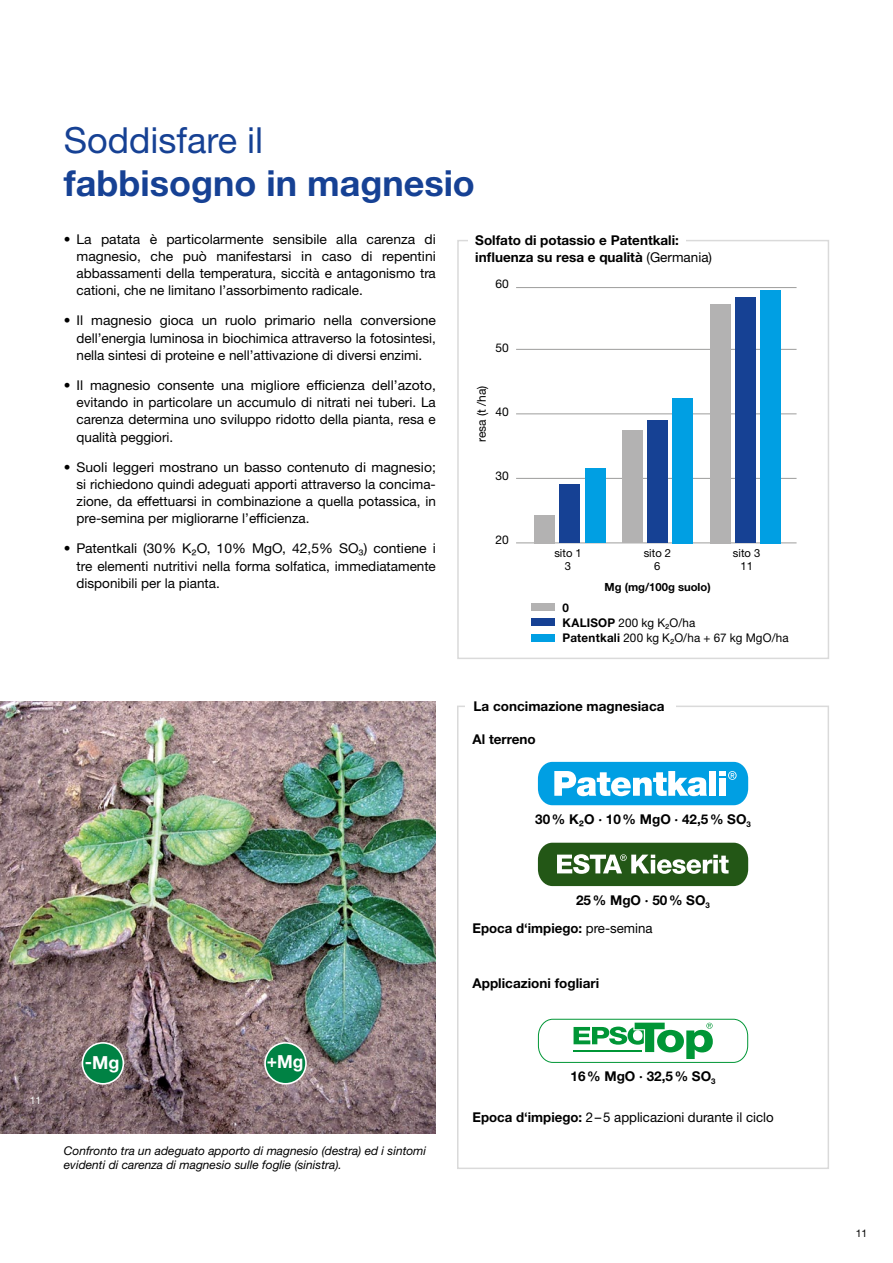
<style>
.page{position:relative;width:893px;height:1263px;background:#fff}
.page>*{position:absolute;margin:0;border:0;box-sizing:border-box;transform-origin:0 0}
.t1{font:700 36px "Helvetica Neue LTW1 G";color:#164194}
.t2{font:36px "Helvetica Neue LTW1 G";color:#164194}
.t3{font:700 18px "Helvetica Neue LTW1 G";color:#fff}
.t4{font:700 18px "Helvetica Neue LTW1 G";color:#fff;scale:.96 1}
.t5{font:13.5px/17.2px "Helvetica Neue LTW1 G";color:#000;text-align:justify}
.t6{font:700 13.5px "Helvetica Neue LTW1 G";color:#000}
.t7{font:700 13.5px/16.2px "Helvetica Neue";color:#000}
.t8{font:italic 12px/14.4px "Helvetica Neue LTW1 G";color:#000}
.t9{font:12px/15.1px "Helvetica Neue LTW1 G";letter-spacing:.005em;color:#000}
.t10{font:12px "Helvetica Neue";color:#000}
.t11{font:11.25px/13.5px "Helvetica Neue";color:#000;text-align:center}
.t12{font:700 11.25px "Helvetica Neue";color:#000}
.t13{font:10.5px "Helvetica Neue LTW1 G";color:#000}
.t14{font:10.5px "Helvetica Neue LTW1 G";color:#fff}
.s1{font-weight:400}
.s2{font-weight:700}
</style>
<div class="page">
<div style="left:457px;top:240px;width:372px;height:419px;border:2px solid #dadada"></div>
<hr style="left:516px;top:349px;width:280px;height:1px;background:#9d9d9c">
<hr style="left:516px;top:478px;width:280px;height:1px;background:#9d9d9c">
<hr style="left:516px;top:413px;width:280px;height:1px;background:#9d9d9c">
<hr style="left:516px;top:287px;width:280px;height:1px;background:#9d9d9c">
<hr style="left:516px;top:542px;width:280px;height:1px;background:#9d9d9c">
<div style="left:535px;top:515px;width:20px;height:28px;background:#b3b2b2"></div>
<div style="left:560px;top:484px;width:20px;height:59px;background:#164194"></div>
<div style="left:585px;top:468px;width:20px;height:75px;background:#009fe3"></div>
<div style="left:622px;top:431px;width:21px;height:112px;background:#b3b2b2"></div>
<div style="left:647px;top:421px;width:21px;height:122px;background:#164194"></div>
<div style="left:672px;top:398px;width:21px;height:145px;background:#009fe3"></div>
<div style="left:710px;top:304px;width:21px;height:239px;background:#b3b2b2"></div>
<div style="left:735px;top:297px;width:21px;height:246px;background:#164194"></div>
<div style="left:760px;top:290px;width:21px;height:253px;background:#009fe3"></div>
<div style="left:531px;top:604px;width:24px;height:7px;background:#b3b2b2"></div>
<div style="left:531px;top:619px;width:24px;height:7px;background:#164194"></div>
<div style="left:531px;top:634px;width:24px;height:7px;background:#009fe3"></div>
<svg style="left:538px;top:843px;width:210px;height:43px"></svg>
<svg style="left:538px;top:1019px;width:210px;height:44px"></svg>
<div style="left:457px;top:705px;width:372px;height:464px;border:2px solid #dadada"></div>
<svg style="left:538px;top:762px;width:210px;height:43px"></svg>
<div style="left:465px;top:702px;width:210px;height:17px;background:#fff"></div>
<div style="left:468px;top:238px;width:217px;height:7px;background:#fff"></div>
<img style="left:0;top:702px;width:436px;height:432px">
<div style="left:82px;top:1043px;width:41px;height:41px;background:#008244;border-radius:50%"></div>
<div style="left:82px;top:1042px;width:42px;height:42px;border:2px solid #fff;border-radius:50%"></div>
<div style="left:265px;top:1043px;width:41px;height:41px;background:#008244;border-radius:50%"></div>
<div style="left:264px;top:1042px;width:43px;height:42px;border:2px solid #fff;border-radius:50%"></div>
<h1 class="t2" style="left:64px;top:118px;width:201px">Soddisfare il</h1>
<h1 class="t1" style="left:64px;top:161px;width:413px">fabbisogno in magnesio</h1>
<p class="t5" style="left:77px;top:230px;width:361px;text-indent:-13px">• La patata è particolarmente sensibile alla carenza di magnesio, che può manifestarsi in caso di repentini abbassamenti della temperatura, siccità e antagonismo tra cationi, che ne limitano l’assorbimento radicale.</p>
<p class="t5" style="left:77px;top:312px;width:361px;text-indent:-13px">• Il magnesio gioca un ruolo primario nella conversione dell’energia luminosa in biochimica attraverso la fotosintesi, nella sintesi di proteine e nell’attivazione di diversi enzimi.</p>
<p class="t5" style="left:77px;top:376px;width:361px;text-indent:-13px">• Il magnesio consente una migliore efficienza dell’azoto, evitando in particolare un accumulo di nitrati nei tuberi. La carenza determina uno sviluppo ridotto della pianta, resa e qualità peggiori.</p>
<p class="t5" style="left:77px;top:458px;width:361px;text-indent:-13px">• Suoli leggeri mostrano un basso contenuto di magnesio; si richiedono quindi adeguati apporti attraverso la concima&shy;zione, da effettuarsi in combinazione a quella potassica, in pre-semina per migliorarne l’efficienza.</p>
<p class="t5" style="left:77px;top:540px;width:361px;text-indent:-13px">• Patentkali (30% K₂O, 10% MgO, 42,5% SO₃) contiene i tre elementi nutritivi nella forma solfatica, immediatamente disponibili per la pianta.</p>
<p class="t7" style="left:475px;top:232px;width:238px">Solfato di potassio e Patentkali: influenza su resa e qualità <span class="s1">(Germania)</span></p>
<p class="t10" style="left:495px;top:277px;width:15px">60</p>
<p class="t10" style="left:495px;top:340px;width:15px">50</p>
<p class="t10" style="left:474px;top:442px;width:58px;rotate:-90deg">resa (t /ha)</p>
<p class="t10" style="left:495px;top:404px;width:15px">40</p>
<p class="t10" style="left:495px;top:468px;width:15px">30</p>
<p class="t10" style="left:495px;top:532px;width:15px">20</p>
<p class="t11" style="left:554px;top:546px;width:29px">sito 1<br>3</p>
<p class="t11" style="left:644px;top:546px;width:29px">sito 2<br>6</p>
<p class="t11" style="left:733px;top:546px;width:29px">sito 3<br>11</p>
<p class="t12" style="left:604px;top:580px;width:108px">Mg (mg/100g suolo)</p>
<p class="t9" style="left:562px;top:600px;width:228px"><span class="s2">0<br>KALISOP</span> 200 kg K₂O/ha<br><span class="s2">Patentkali</span> 200 kg K₂O/ha + 67 kg MgO/ha</p>
<p class="t6" style="left:474px;top:698px;width:192px">La concimazione magnesiaca</p>
<p class="t6" style="left:472px;top:730px;width:65px">Al terreno</p>
<p class="t14" style="left:30px;top:1093px;width:13px">11</p>
<h2 class="t3" style="left:85px;top:1052px;width:36px">-Mg</h2>
<h2 class="t4" style="left:267px;top:1051px;width:40px">+Mg</h2>
<p class="t8" style="left:64px;top:1143px;width:364px">Confronto tra un adeguato apporto di magnesio (destra) ed i sintomi evidenti di carenza di magnesio sulle foglie (sinistra).</p>
<p class="t6" style="left:535px;top:811px;width:217px">30% K₂O · 10% MgO · 42,5% SO<sub>3</sub></p>
<p class="t6" style="left:576px;top:892px;width:135px">25% MgO · 50% SO<sub>3</sub></p>
<p class="t6" style="left:472px;top:920px;width:182px">Epoca d‘impiego: <span class="s1">pre-semina</span></p>
<p class="t6" style="left:472px;top:975px;width:128px">Applicazioni fogliari</p>
<p class="t6" style="left:570px;top:1068px;width:147px">16% MgO · 32,5% SO<sub>3</sub></p>
<p class="t5" style="left:472px;top:1108px;width:303px"><span class="s2">Epoca d‘impiego:</span> 2–5 applicazioni durante il ciclo</p>
<p class="t13" style="left:856px;top:1227px;width:13px">11</p>
</div>
